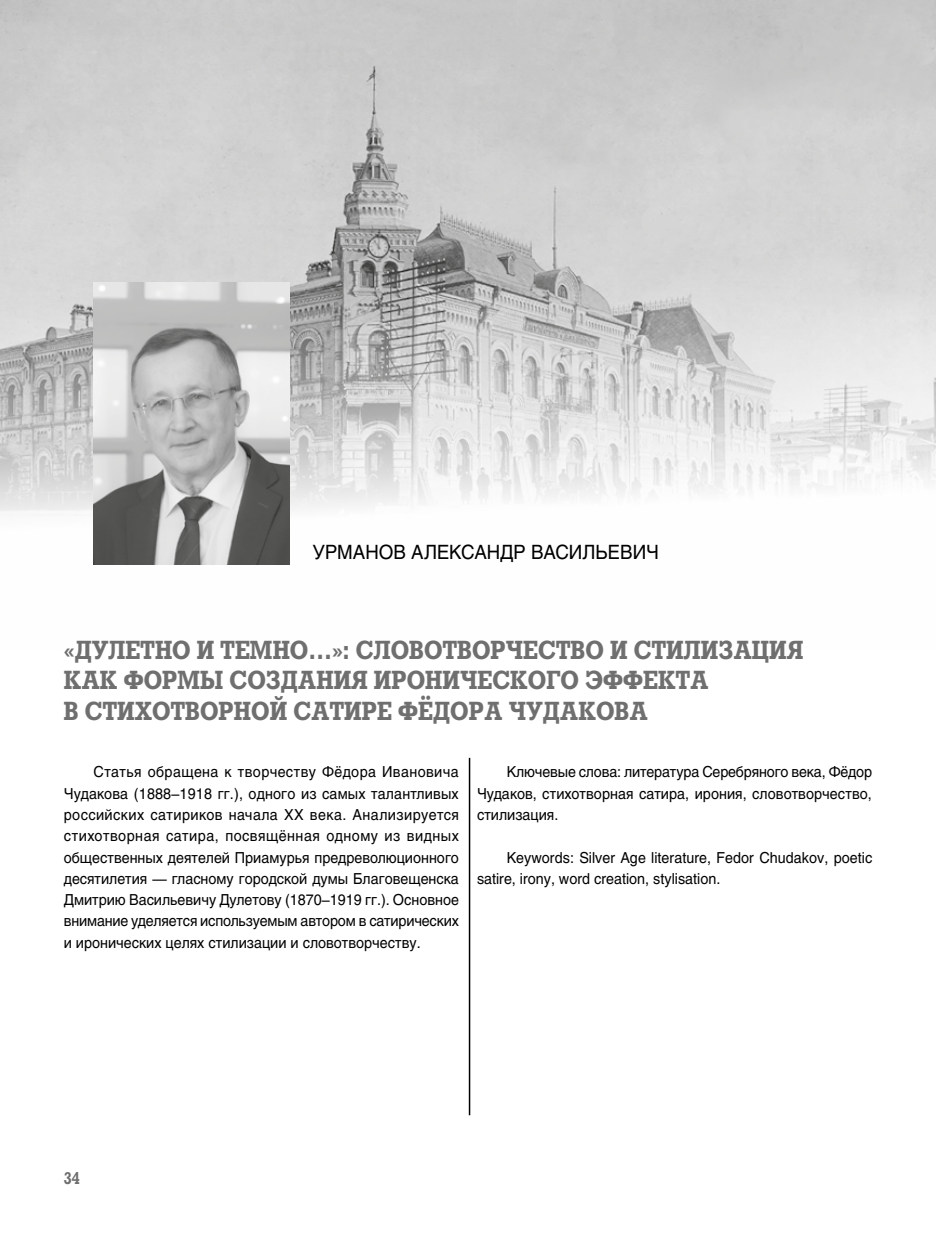
<style>
.page{position:relative;width:936px;height:1234px;background:#fff}
.page>*{position:absolute;margin:0;border:0;box-sizing:border-box;transform-origin:0 0}
.t1{font:700 25.5px/30.6px "Rodeo C";color:#706f6f;scale:.9 1}
.t2{font:19.5px "Helios C";color:#000;scale:.95 1}
.t3{font:700 16.5px "Rodeo C";color:#706f6f;scale:.9 1}
.t4{font:15px/21.3px "Helios C";color:#000;text-align:justify;scale:.95 1}
</style>
<div class="page">
<img style="left:0;top:0;width:935px;height:565px">
<img style="left:94px;top:282px;width:195px;height:282px">
<hr style="left:469px;top:757px;width:1px;height:357px;background:#000">
<h2 class="t2" style="left:313px;top:540px;width:366px">УРМАНОВ АЛЕКСАНДР ВАСИЛЬЕВИЧ</h2>
<h1 class="t1" style="left:64px;top:634px;width:823px">«ДУЛЕТНО И ТЕМНО…»: СЛОВОТВОРЧЕСТВО И СТИЛИЗАЦИЯ<br>КАК ФОРМЫ СОЗДАНИЯ ИРОНИЧЕСКОГО ЭФФЕКТА<br>В СТИХОТВОРНОЙ САТИРЕ ФЁДОРА ЧУДАКОВА</h1>
<p class="t4" style="left:64px;top:761px;width:417px;text-indent:30px">Статья обращена к творчеству Фёдора Ивановича Чудакова (1888–1918 гг.), одного из самых талантливых российских сатириков начала XX века. Анализируется стихотворная сатира, посвящённая одному из видных общественных деятелей Приамурья предреволюционного десятилетия — гласному городской думы Благовещенска Дмитрию Васильевичу Дулетову (1870–1919 гг.). Основное внимание уделяется используемым автором в сатирических и иронических целях стилизации и словотворчеству.</p>
<p class="t4" style="left:477px;top:761px;width:417px;text-indent:30px">Ключевые слова: литература Серебряного века, Фёдор Чудаков, стихотворная сатира, ирония, словотворчество, стилизация.</p>
<p class="t4" style="left:477px;top:846px;width:417px;text-indent:30px">Keywords: Silver Age literature, Fedor Chudakov, poetic satire, irony, word creation, stylisation.</p>
<p class="t3" style="left:64px;top:1167px;width:19px">34</p>
</div>
